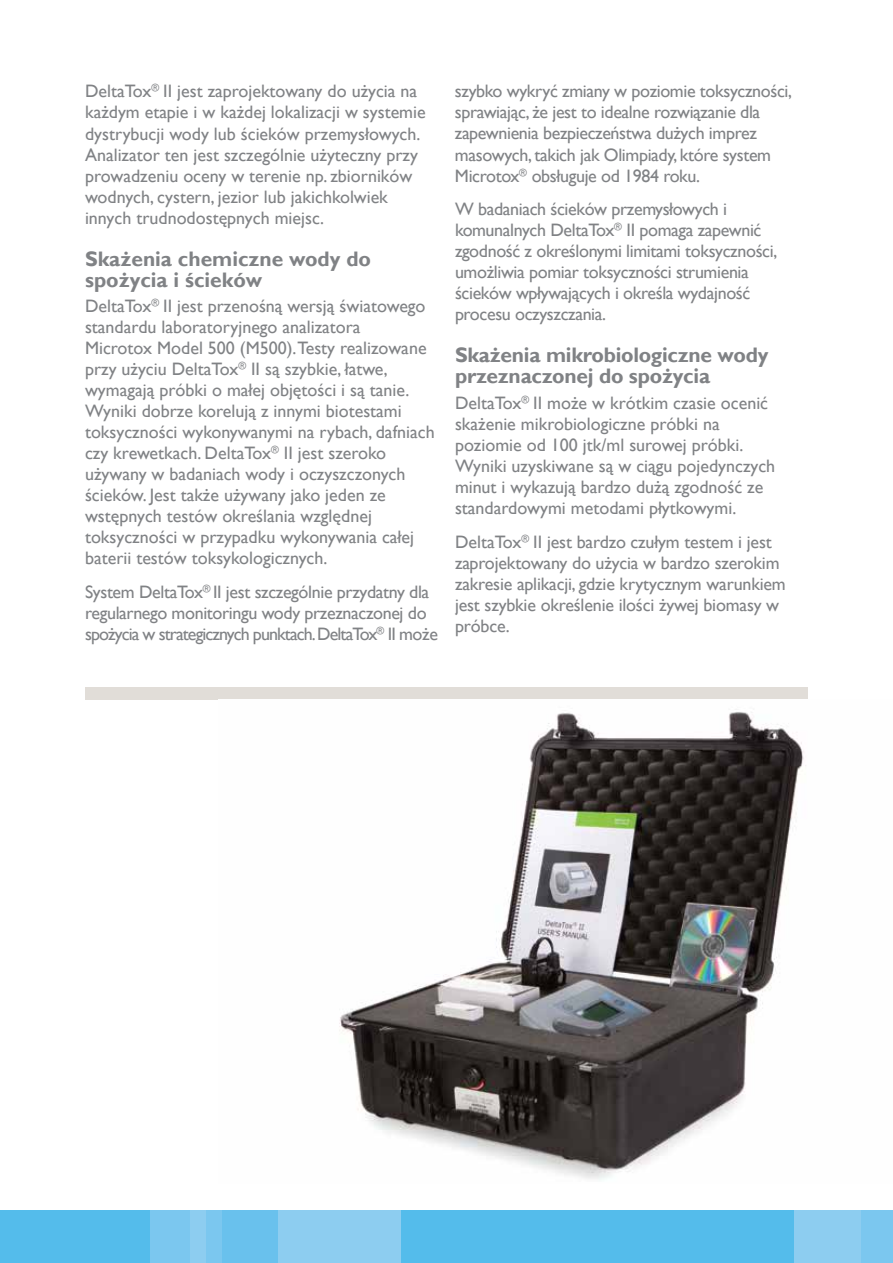
<style>
.page{position:relative;width:893px;height:1263px;background:#fff}
.page>*{position:absolute;margin:0;border:0;box-sizing:border-box;transform-origin:0 0}
.t1{font:700 21px/21px "Gill Sans";letter-spacing:-.01em;color:#808285}
.t2{font:18px/21px "Gill Sans";color:#808285}
.t3{font:18px/21px "Gill Sans";letter-spacing:-.02em;color:#808285}
</style>
<div class="page">
<div style="left:190px;top:1210px;width:211px;height:53px;background:#8dcdf0"></div>
<div style="left:0;top:1210px;width:171px;height:53px;background:#54bceb"></div>
<div style="left:150px;top:1210px;width:40px;height:53px;background:#7bc7ef"></div>
<div style="left:206px;top:1210px;width:17px;height:53px;background:#7bc7ef"></div>
<div style="left:401px;top:1210px;width:393px;height:53px;background:#54bceb"></div>
<div style="left:794px;top:1210px;width:67px;height:53px;background:#8dcdf0"></div>
<div style="left:861px;top:1210px;width:32px;height:53px;background:#7bc7ef"></div>
<div style="left:223px;top:1210px;width:55px;height:53px;background:#69c1ed"></div>
<div style="left:85px;top:687px;width:723px;height:13px;background:#e1ddd8"></div>
<img style="left:219px;top:699px;width:589px;height:481px">
<p class="t2" style="left:85px;top:81px;width:342px">DeltaTox<sup>®</sup> II jest zaprojektowany do użycia na każdym etapie i w każdej lokalizacji w systemie dystrybucji wody lub ścieków przemysłowych.<br>Analizator ten jest szczególnie użyteczny przy prowadzeniu oceny w terenie np. zbiorników wodnych, cystern, jezior lub jakichkolwiek innych trudnodostępnych miejsc.</p>
<p class="t1" style="left:85px;top:248px;width:288px">Skażenia chemiczne wody do spożycia i ścieków</p>
<p class="t2" style="left:85px;top:296px;width:351px">DeltaTox<sup>®</sup> II jest przenośną wersją światowego standardu laboratoryjnego analizatora<br>Microtox Model 500 (M500).Testy realizowane przy użyciu DeltaTox<sup>®</sup> II są szybkie, łatwe, wymagają próbki o małej objętości i są tanie.<br>Wyniki dobrze korelują z innymi biotestami toksyczności wykonywanymi na rybach, dafniach czy krewetkach. DeltaTox<sup>®</sup> II jest szeroko używany w badaniach wody i oczyszczonych ścieków. Jest także używany jako jeden ze wstępnych testów określania względnej toksyczności w przypadku wykonywania całej baterii testów toksykologicznych.</p>
<p class="t3" style="left:85px;top:581px;width:354px">System DeltaTox<sup>®</sup> II jest szczególnie przydatny dla regularnego monitoringu wody przeznaczonej do spożycia w strategicznych punktach. DeltaTox<sup>®</sup> II może</p>
<p class="t3" style="left:455px;top:81px;width:339px">szybko wykryć zmiany w poziomie toksyczności, sprawiając, że jest to idealne rozwiązanie dla zapewnienia bezpieczeństwa dużych imprez masowych, takich jak Olimpiady, które system Microtox<sup>®</sup> obsługuje od 1984 roku.</p>
<p class="t3" style="left:455px;top:199px;width:324px">W badaniach ścieków przemysłowych i komunalnych DeltaTox<sup>®</sup> II pomaga zapewnić zgodność z określonymi limitami toksyczności, umożliwia pomiar toksyczności strumienia ścieków wpływających i określa wydajność procesu oczyszczania.</p>
<p class="t1" style="left:455px;top:345px;width:315px">Skażenia mikrobiologiczne wody przeznaczonej do spożycia</p>
<p class="t2" style="left:455px;top:392px;width:322px">DeltaTox<sup>®</sup> II może w krótkim czasie ocenić skażenie mikrobiologiczne próbki na poziomie od 100 jtk/ml surowej próbki.<br>Wyniki uzyskiwane są w ciągu pojedynczych minut i wykazują bardzo dużą zgodność ze standardowymi metodami płytkowymi.</p>
<p class="t2" style="left:455px;top:532px;width:332px">DeltaTox<sup>®</sup> II jest bardzo czułym testem i jest zaprojektowany do użycia w bardzo szerokim zakresie aplikacji, gdzie krytycznym warunkiem jest szybkie określenie ilości żywej biomasy w próbce.</p>
</div>
